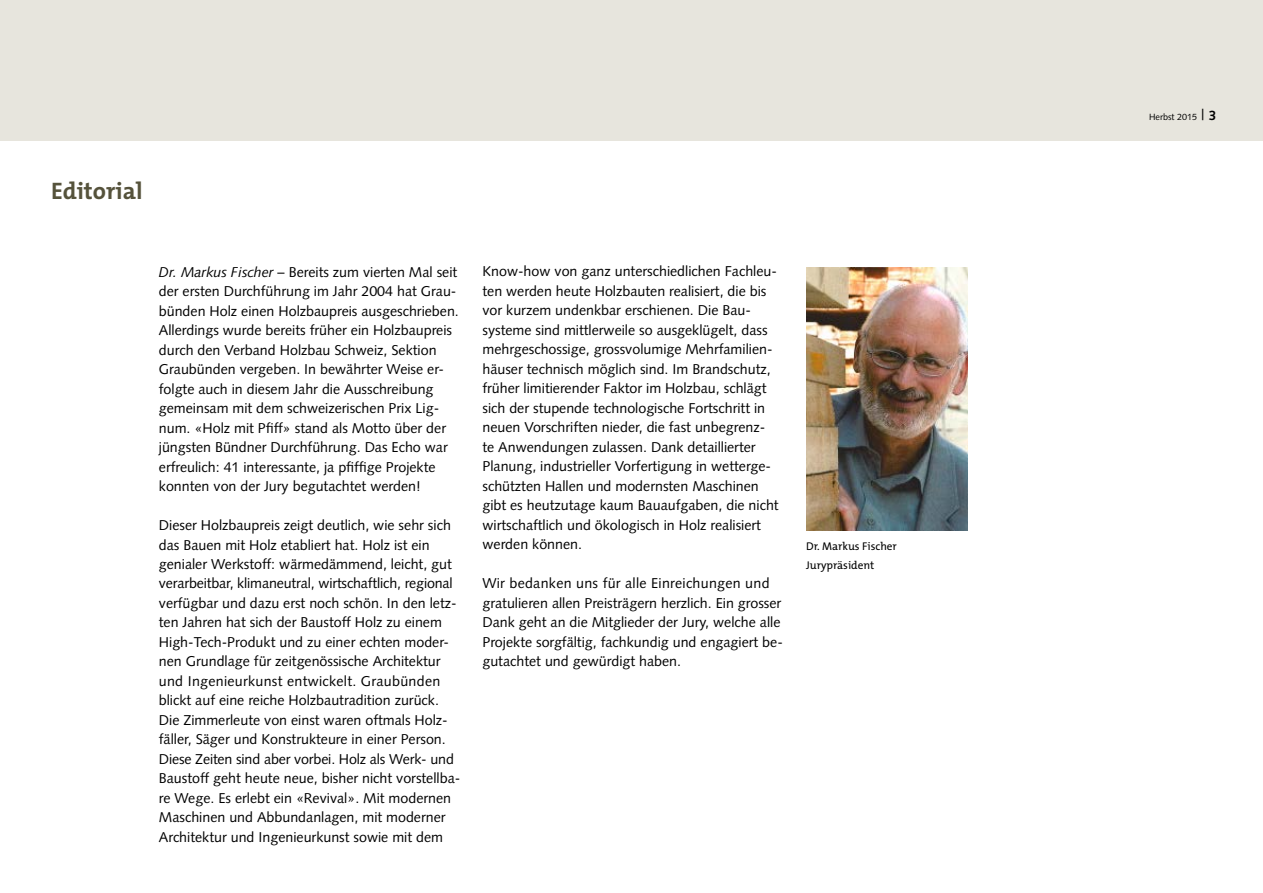
<style>
.page{position:relative;width:1263px;height:893px;background:#fff}
.page>*{position:absolute;margin:0;border:0;box-sizing:border-box;transform-origin:0 0}
.t1{font:700 24px "The Mix";color:#55523b}
.t2{font:14.25px/19.5px "Syntax";color:#000}
.t3{font:11.25px/19.5px "The Mix B5 Plain";color:#000}
.t4{font:9px "Syntax";color:#000}
.s1{font-style:italic}
.s2{font-size:15px}
.s3{font-weight:700;font-size:13.5px}
</style>
<div class="page">
<div style="left:0;top:0;width:1263px;height:140px;background:#e7e5dd"></div>
<img style="left:806px;top:268px;width:162px;height:262px">
<h1 class="t1" style="left:51px;top:170px;width:93px">Editorial</h1>
<p class="t2" style="left:159px;top:262px;width:301px"><span class="s1">Dr. Markus Fischer</span> – Bereits zum vierten Mal seit der ersten Durchführung im Jahr 2004 hat Grau&shy;bünden Holz einen Holzbaupreis ausgeschrieben.<br>Allerdings wurde bereits früher ein Holzbaupreis durch den Verband Holzbau Schweiz, Sektion Graubünden vergeben. In bewährter Weise er&shy;folgte auch in diesem Jahr die Ausschreibung gemeinsam mit dem schweizerischen Prix Lig&shy;num. «Holz mit Pfiff» stand als Motto über der jüngsten Bündner Durchführung. Das Echo war erfreulich: 41 interessante, ja pfiffige Projekte konnten von der Jury begutachtet werden!</p>
<p class="t2" style="left:159px;top:515px;width:303px">Dieser Holzbaupreis zeigt deutlich, wie sehr sich das Bauen mit Holz etabliert hat. Holz ist ein genialer Werkstoff: wärmedämmend, leicht, gut verarbeitbar, klimaneutral, wirtschaftlich, regional verfügbar und dazu erst noch schön. In den letz&shy;ten Jahren hat sich der Baustoff Holz zu einem High-Tech-Produkt und zu einer echten moder&shy;nen Grundlage für zeitgenössische Architektur und Ingenieurkunst entwickelt. Graubünden blickt auf eine reiche Holzbautradition zurück.<br>Die Zimmerleute von einst waren oftmals Holz&shy;fäller, Säger und Konstrukteure in einer Person.<br>Diese Zeiten sind aber vorbei. Holz als Werk- und Baustoff geht heute neue, bisher nicht vorstellba&shy;re Wege. Es erlebt ein «Revival». Mit modernen Maschinen und Abbundanlagen, mit moderner Architektur und Ingenieurkunst sowie mit dem</p>
<p class="t2" style="left:482px;top:262px;width:298px">Know-how von ganz unterschiedlichen Fachleu&shy;ten werden heute Holzbauten realisiert, die bis vor kurzem undenkbar erschienen. Die Bau&shy;systeme sind mittlerweile so ausgeklügelt, dass mehrgeschossige, grossvolumige Mehrfamilien&shy;häuser technisch möglich sind. Im Brandschutz, früher limitierender Faktor im Holzbau, schlägt sich der stupende technologische Fortschritt in neuen Vorschriften nieder, die fast unbegrenz&shy;te Anwendungen zulassen. Dank detaillierter Planung, industrieller Vorfertigung in wetterge&shy;schützten Hallen und modernsten Maschinen gibt es heutzutage kaum Bauaufgaben, die nicht wirtschaftlich und ökologisch in Holz realisiert werden können.</p>
<p class="t2" style="left:482px;top:574px;width:300px">Wir bedanken uns für alle Einreichungen und gratulieren allen Preisträgern herzlich. Ein grosser Dank geht an die Mitglieder der Jury, welche alle Projekte sorgfältig, fachkundig und engagiert be&shy;gutachtet und gewürdigt haben.</p>
<p class="t3" style="left:806px;top:536px;width:92px">Dr. Markus Fischer<br>Jurypräsident</p>
<p class="t4" style="left:1149px;top:112px;width:69px">Herbst 2015 <span class="s2">|</span> <span class="s3">3</span></p>
</div>
